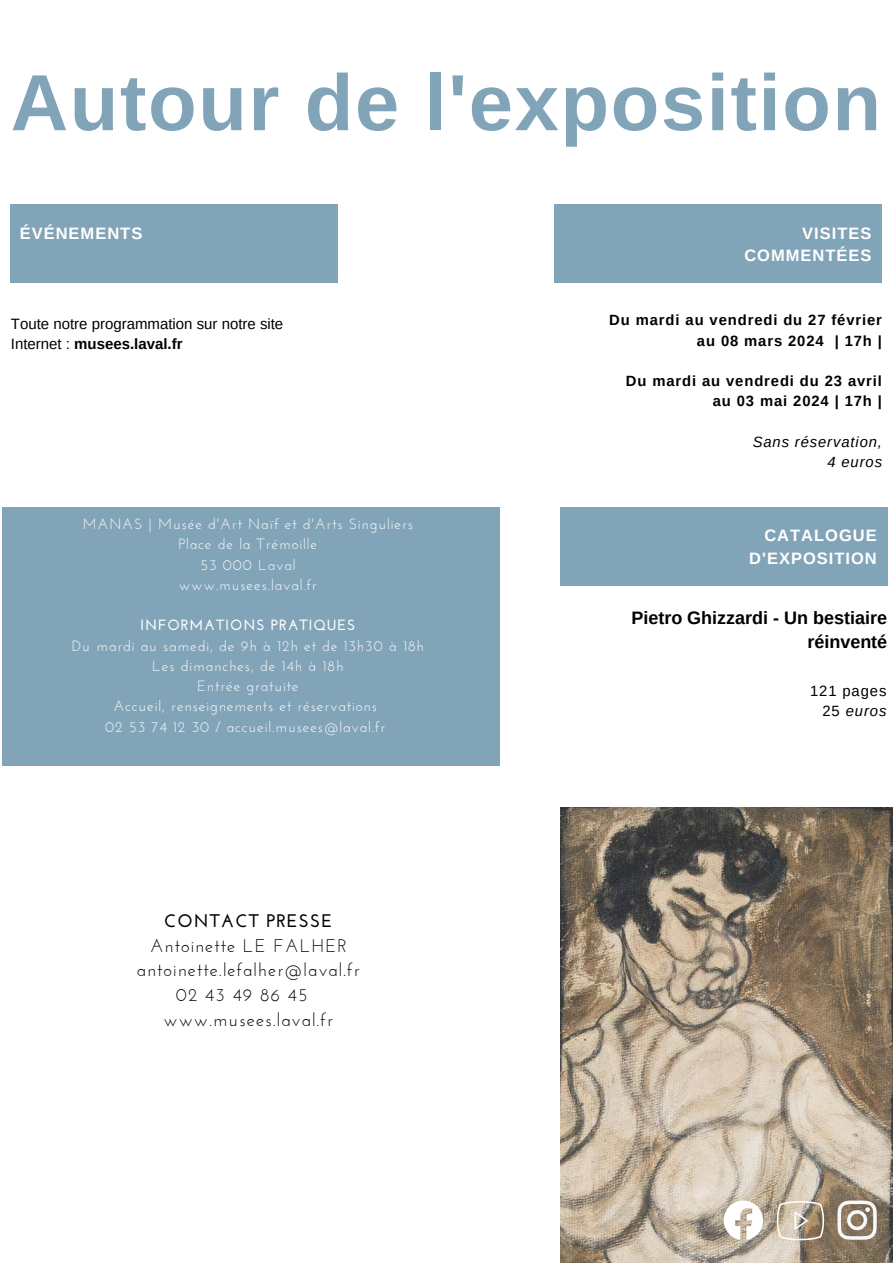
<style>
.page{position:relative;width:893px;height:1264px;background:#fff}
.page>*{position:absolute;margin:0;border:0;box-sizing:border-box;transform-origin:0 0}
.t1{font:700 79.5px "Arimo";letter-spacing:.02em;color:#82a4b9}
.t2{font:18.15px "Josefin Sans";letter-spacing:.06em;color:#000}
.t3{font:700 18.15px "Josefin Sans";letter-spacing:.06em;color:#000}
.t4{font:700 18px/24.8px "Arimo";color:#000;text-align:right}
.t5{font:700 16.5px/22.5px "Arimo";letter-spacing:.06em;color:#fff;text-align:right}
.t6{font:15px/20.2px "Arimo";color:#000}
.t7{font:14.85px/20.2px "Josefin Sans";letter-spacing:.06em;color:#fff;text-align:center}
.t8{font:700 14.85px/20.2px "Arimo";letter-spacing:.06em;color:#000;text-align:right}
.t9{font:italic 14.85px/20.2px "Arimo";letter-spacing:.06em;color:#000;text-align:right}
.t10{font:700 14.85px "Josefin Sans";letter-spacing:.06em;color:#fff}
.t11{font:14.85px/20.2px "Arimo";letter-spacing:.06em;color:#000;text-align:right}
.s1{font-weight:700}
.s2{font-style:italic}
</style>
<div class="page">
<div style="left:11px;top:204px;width:327px;height:79px;background:#82a4b9"></div>
<div style="left:2px;top:507px;width:497px;height:259px;background:#82a4b9"></div>
<img style="left:560px;top:807px;width:332px;height:455px">
<svg style="left:776px;top:1200px;width:48px;height:40px;background:#bcaf9d"></svg>
<svg style="left:837px;top:1200px;width:39px;height:39px"></svg>
<svg style="left:723px;top:1200px;width:40px;height:39px"></svg>
<div style="left:554px;top:204px;width:327px;height:79px;background:#82a4b9"></div>
<div style="left:560px;top:507px;width:327px;height:79px;background:#82a4b9"></div>
<h1 class="t1" style="left:11px;top:58px;width:871px">Autour de l'exposition</h1>
<p class="t5" style="left:20px;top:222px;width:124px">ÉVÉNEMENTS</p>
<p class="t6" style="left:11px;top:314px;width:274px">Toute notre programmation sur notre site<br>Internet : <span class="s1">musees.laval.fr</span></p>
<p class="t7" style="left:83px;top:515px;width:332px">MANAS | Musée d'Art Naïf et d'Arts Singuliers<br>Place de la Trémoille<br>53 000 Laval<br>www.musees.laval.fr</p>
<p class="t10" style="left:140px;top:619px;width:217px">INFORMATIONS PRATIQUES</p>
<p class="t7" style="left:72px;top:636px;width:354px">Du mardi au samedi, de 9h à 12h et de 13h30 à 18h Les dimanches, de 14h à 18h<br>Entrée gratuite<br>Accueil, renseignements et réservations<br>02 53 74 12 30 / accueil.musees@laval.fr</p>
<p class="t3" style="left:164px;top:913px;width:170px">CONTACT PRESSE</p>
<p class="t2" style="left:150px;top:938px;width:198px">Antoinette LE FALHER</p>
<p class="t2" style="left:137px;top:962px;width:224px">antoinette.lefalher@laval.fr</p>
<p class="t2" style="left:176px;top:987px;width:133px">02 43 49 86 45</p>
<p class="t2" style="left:164px;top:1012px;width:171px">www.musees.laval.fr</p>
<p class="t5" style="left:744px;top:222px;width:128px">VISITES<br>COMMENTÉES</p>
<p class="t8" style="left:609px;top:310px;width:274px">Du mardi au vendredi du 27 février au 08 mars 2024 | 17h |</p>
<p class="t8" style="left:626px;top:371px;width:258px">Du mardi au vendredi du 23 avril au 03 mai 2024 | 17h |</p>
<p class="t9" style="left:752px;top:431px;width:131px">Sans réservation,<br>4 euros</p>
<p class="t5" style="left:749px;top:524px;width:129px">CATALOGUE<br>D'EXPOSITION</p>
<p class="t4" style="left:631px;top:605px;width:257px">Pietro Ghizzardi - Un bestiaire réinventé</p>
<p class="t11" style="left:810px;top:680px;width:78px">121 pages<br>25 <span class="s2">euros</span></p>
</div>
